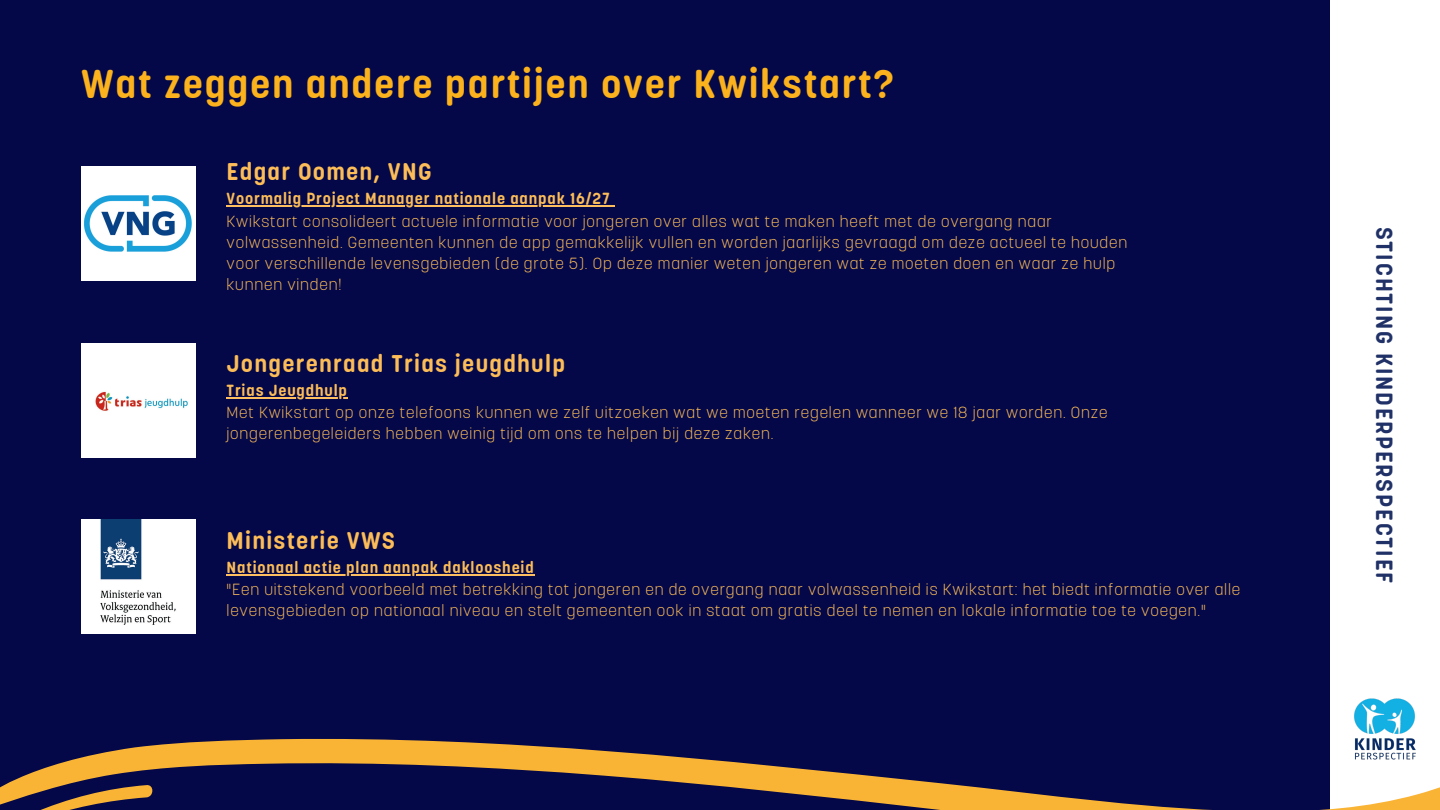
<style>
.page{position:relative;width:1440px;height:810px;background:#040848}
.page>*{position:absolute;margin:0;border:0;box-sizing:border-box;transform-origin:0 0}
.t1{font:700 40px "Korolev Rounded";letter-spacing:.045em;color:#fbb21c}
.t2{font:700 24px "Korolev Rounded";letter-spacing:.055em;color:#fcbc58}
.t3{font:700 23.2px "Korolev Rounded";letter-spacing:.08em;color:#203167}
.t4{font:300 16px/21px "Korolev Rounded";letter-spacing:.055em;color:#fcbc58}
.t5{font:700 16px "Korolev Rounded";letter-spacing:.055em;color:#fcbc58}
</style>
<div class="page">
<div style="left:1330px;top:0;width:110px;height:810px;background:#fff"></div>
<svg style="left:0;top:738px;width:1440px;height:72px"></svg>
<img style="left:81px;top:167px;width:114px;height:114px">
<div style="left:81px;top:343px;width:114px;height:114px;background:#fff"></div>
<img style="left:81px;top:520px;width:114px;height:114px">
<hr style="left:227px;top:397px;width:121px;height:2px;background:#fdbe60">
<hr style="left:227px;top:206px;width:384px;height:1px;background:#fdbe60">
<hr style="left:227px;top:574px;width:308px;height:2px;background:#fdbe60">
<img style="left:1340px;top:698px;width:90px;height:76px">
<h1 class="t1" style="left:81px;top:59px;width:814px">Wat zeggen andere partijen over Kwikstart?</h1>
<h2 class="t2" style="left:227px;top:157px;width:207px">Edgar Oomen, VNG</h2>
<p class="t5" style="left:227px;top:189px;width:385px">Voormalig Project Manager nationale aanpak 16/27</p>
<p class="t4" style="left:227px;top:211px;width:902px">Kwikstart consolideert actuele informatie voor jongeren over alles wat te maken heeft met de overgang naar volwassenheid. Gemeenten kunnen de app gemakkelijk vullen en worden jaarlijks gevraagd om deze actueel te houden voor verschillende levensgebieden (de grote 5). Op deze manier weten jongeren wat ze moeten doen en waar ze hulp kunnen vinden!</p>
<h2 class="t2" style="left:227px;top:349px;width:340px">Jongerenraad Trias jeugdhulp</h2>
<p class="t5" style="left:227px;top:380px;width:122px">Trias Jeugdhulp</p>
<p class="t4" style="left:227px;top:402px;width:883px">Met Kwikstart op onze telefoons kunnen we zelf uitzoeken wat we moeten regelen wanneer we 18 jaar worden. Onze jongerenbegeleiders hebben weinig tijd om ons te helpen bij deze zaken.</p>
<h2 class="t2" style="left:227px;top:526px;width:170px">Ministerie VWS</h2>
<p class="t5" style="left:227px;top:557px;width:309px">Nationaal actie plan aanpak dakloosheid</p>
<p class="t4" style="left:227px;top:579px;width:1015px">"Een uitstekend voorbeeld met betrekking tot jongeren en de overgang naar volwassenheid is Kwikstart: het biedt informatie over alle levensgebieden op nationaal niveau en stelt gemeenten ook in staat om gratis deel te nemen en lokale informatie toe te voegen."</p>
<h3 class="t3" style="left:1399px;top:227px;width:358px;rotate:90deg">STICHTING KINDERPERSPECTIEF</h3>
</div>
